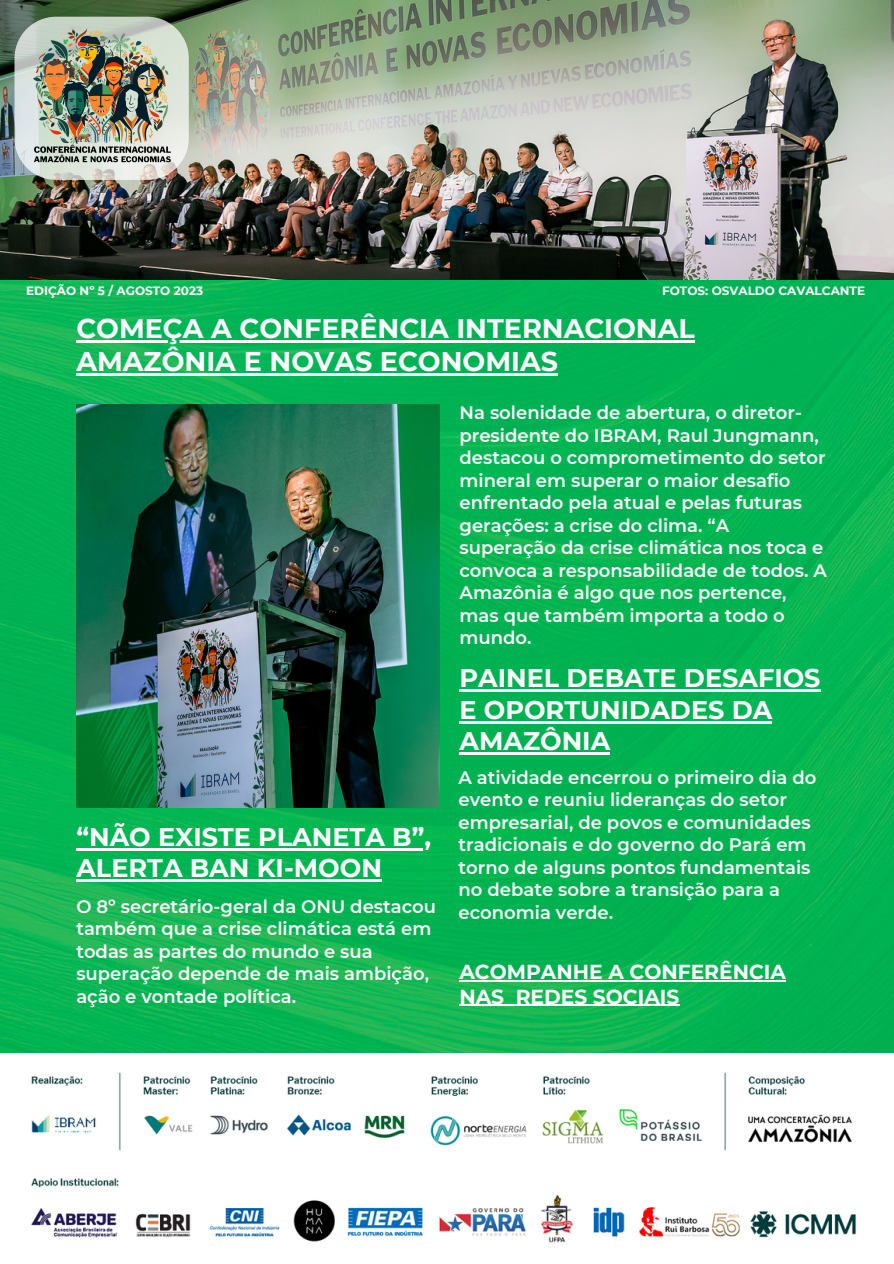
<style>
.page{position:relative;width:894px;height:1264px;background:#fff}
.page>*{position:absolute;margin:0;border:0;box-sizing:border-box;transform-origin:0 0}
.t1{font:700 27px/33.8px "Montserrat";color:#fff}
.t2{font:700 25.5px/31.5px "Montserrat";color:#fff}
.t3{font:700 20.25px/24.8px "Montserrat";color:#fff}
.t4{font:600 18px/22.5px "Montserrat";color:#fff}
.t5{font:700 12px "Montserrat";color:#fff}
</style>
<div class="page">
<img style="left:0;top:279px;width:893px;height:774px">
<img style="left:0;top:0;width:893px;height:279px">
<img style="left:76px;top:404px;width:363px;height:403px">
<svg style="left:14px;top:17px;width:175px;height:163px"></svg>
<img style="left:14px;top:17px;width:175px;height:156px">
<img style="left:31px;top:1072px;width:826px;height:171px">
<hr style="left:459px;top:689px;width:361px;height:3px;background:#fff">
<hr style="left:459px;top:721px;width:313px;height:2px;background:#fff">
<hr style="left:459px;top:752px;width:151px;height:3px;background:#fff">
<hr style="left:459px;top:980px;width:326px;height:1px;background:#fff">
<hr style="left:459px;top:1004px;width:45px;height:1px;background:#fff">
<hr style="left:515px;top:1004px;width:164px;height:1px;background:#fff">
<hr style="left:76px;top:340px;width:618px;height:2px;background:#fff">
<hr style="left:76px;top:374px;width:482px;height:2px;background:#fff">
<hr style="left:76px;top:848px;width:355px;height:2px;background:#fff">
<hr style="left:76px;top:879px;width:306px;height:2px;background:#fff">
<p class="t5" style="left:26px;top:284px;width:178px">EDIÇÃO Nº 5 / AGOSTO 2023</p>
<p class="t5" style="left:662px;top:284px;width:204px">FOTOS: OSVALDO CAVALCANTE</p>
<p class="t1" style="left:76px;top:311px;width:620px">COMEÇA A CONFERÊNCIA INTERNACIONAL<br>AMAZÔNIA E NOVAS ECONOMIAS</p>
<p class="t4" style="left:459px;top:401px;width:369px">Na solenidade de abertura, o diretor&shy;presidente do IBRAM, Raul Jungmann, destacou o comprometimento do setor mineral em superar o maior desafio enfrentado pela atual e pelas futuras gerações: a crise do clima. “A superação da crise climática nos toca e convoca a responsabilidade de todos. A<br>Amazônia é algo que nos pertence, mas que também importa a todo o mundo.</p>
<p class="t2" style="left:76px;top:821px;width:356px">“NÃO EXISTE PLANETA B”,<br>ALERTA BAN KI-MOON</p>
<p class="t4" style="left:76px;top:894px;width:361px">O 8º secretário-geral da ONU destacou também que a crise climática está em todas as partes do mundo e sua superação depende de mais ambição, ação e vontade política.</p>
<p class="t2" style="left:459px;top:662px;width:362px">PAINEL DEBATE DESAFIOS<br>E OPORTUNIDADES DA<br>AMAZÔNIA</p>
<p class="t4" style="left:458px;top:765px;width:359px">A atividade encerrou o primeiro dia do evento e reuniu lideranças do setor empresarial, de povos e comunidades tradicionais e do governo do Pará em torno de alguns pontos fundamentais no debate sobre a transição para a economia verde.</p>
<p class="t3" style="left:459px;top:959px;width:328px">ACOMPANHE A CONFERÊNCIA<br>NAS REDES SOCIAIS</p>
</div>
